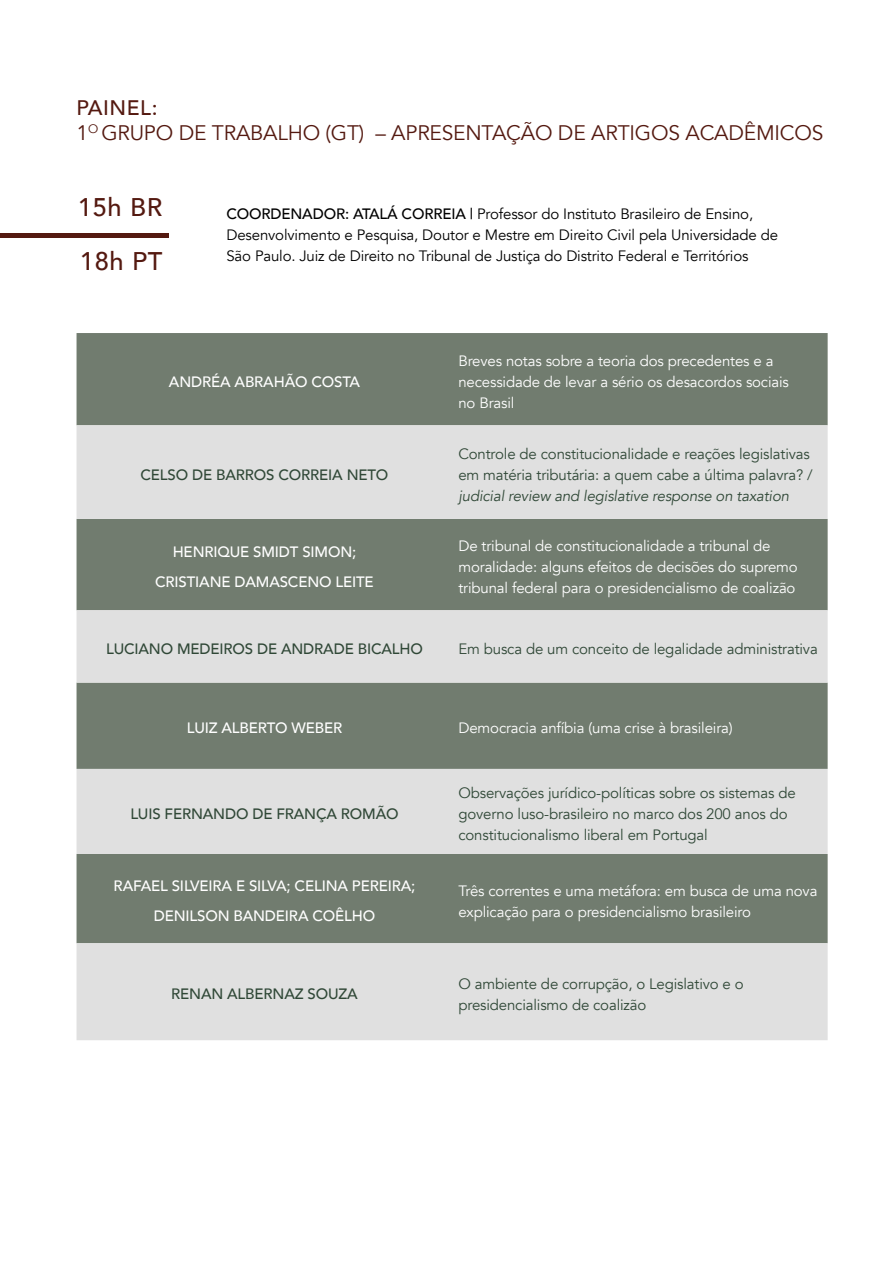
<style>
.page{position:relative;width:893px;height:1263px;background:#fff}
.page>*{position:absolute;margin:0;border:0;box-sizing:border-box;transform-origin:0 0}
.t1{font:500 25.5px/54px "Avenir";letter-spacing:.025em;color:#541910}
.t2{font:21px/25.5px "Avenir";letter-spacing:-.01em;color:#541910}
.t3{font:15px/21px "Avenir";letter-spacing:-.01em;color:#fff}
.t4{font:15px/21px "Avenir";letter-spacing:-.01em;color:#304837}
.t5{font:15px/21px "Avenir";letter-spacing:-.01em;color:#000}
.t6{font:500 15px/30px "Avenir";letter-spacing:-.01em;color:#fff;text-align:center}
.t7{font:500 15px "Avenir";letter-spacing:-.01em;color:#304837}
.t8{font:italic 15px "Avenir";letter-spacing:-.01em;color:#304837}
.s1{font-weight:500}
</style>
<div class="page">
<hr style="left:0;top:233px;width:169px;height:4px;background:#541910">
<div style="left:77px;top:333px;width:751px;height:92px;background:#717c6f"></div>
<svg style="left:77px;top:425px;width:751px;height:615px;background:#b0b4af"></svg>
<h2 class="t2" style="left:77px;top:95px;width:748px"><span class="s1">PAINEL:<br></span>1<sup>O</sup> GRUPO DE TRABALHO (GT) – APRESENTAÇÃO DE ARTIGOS ACADÊMICOS</h2>
<h1 class="t1" style="left:78px;top:179px;width:86px">15h BR<br>18h PT</h1>
<p class="t5" style="left:226px;top:203px;width:553px"><span class="s1">COORDENADOR: ATALÁ CORREIA |</span> Professor do Instituto Brasileiro de Ensino,<br>Desenvolvimento e Pesquisa, Doutor e Mestre em Direito Civil pela Universidade de<br>São Paulo. Juiz de Direito no Tribunal de Justiça do Distrito Federal e Territórios</p>
<p class="t6" style="left:169px;top:366px;width:193px">ANDRÉA ABRAHÃO COSTA</p>
<p class="t7" style="left:141px;top:461px;width:249px">CELSO DE BARROS CORREIA NETO</p>
<p class="t3" style="left:458px;top:350px;width:332px">Breves notas sobre a teoria dos precedentes e a necessidade de levar a sério os desacordos sociais no Brasil</p>
<p class="t4" style="left:458px;top:443px;width:356px">Controle de constitucionalidade e reações legislativas em matéria tributária: a quem cabe a última palavra? /</p>
<p class="t8" style="left:458px;top:486px;width:332px">judicial review and legislative response on taxation</p>
<p class="t6" style="left:155px;top:536px;width:220px">HENRIQUE SMIDT SIMON;<br>CRISTIANE DAMASCENO LEITE</p>
<p class="t3" style="left:458px;top:536px;width:341px">De tribunal de constitucionalidade a tribunal de moralidade: alguns efeitos de decisões do supremo tribunal federal para o presidencialismo de coalizão</p>
<p class="t7" style="left:106px;top:636px;width:318px">LUCIANO MEDEIROS DE ANDRADE BICALHO</p>
<p class="t4" style="left:458px;top:638px;width:361px">Em busca de um conceito de legalidade administrativa</p>
<p class="t6" style="left:187px;top:712px;width:157px">LUIZ ALBERTO WEBER</p>
<p class="t3" style="left:458px;top:718px;width:276px">Democracia anfíbia (uma crise à brasileira)</p>
<p class="t7" style="left:130px;top:801px;width:270px">LUIS FERNANDO DE FRANÇA ROMÃO</p>
<p class="t4" style="left:458px;top:782px;width:339px">Observações jurídico-políticas sobre os sistemas de governo luso-brasileiro no marco dos 200 anos do constitucionalismo liberal em Portugal</p>
<p class="t6" style="left:114px;top:870px;width:303px">RAFAEL SILVEIRA E SILVA; CELINA PEREIRA;<br>DENILSON BANDEIRA COÊLHO</p>
<p class="t3" style="left:458px;top:880px;width:360px">Três correntes e uma metáfora: em busca de uma nova explicação para o presidencialismo brasileiro</p>
<p class="t7" style="left:171px;top:981px;width:188px">RENAN ALBERNAZ SOUZA</p>
<p class="t4" style="left:458px;top:973px;width:287px">O ambiente de corrupção, o Legislativo e o presidencialismo de coalizão</p>
</div>
